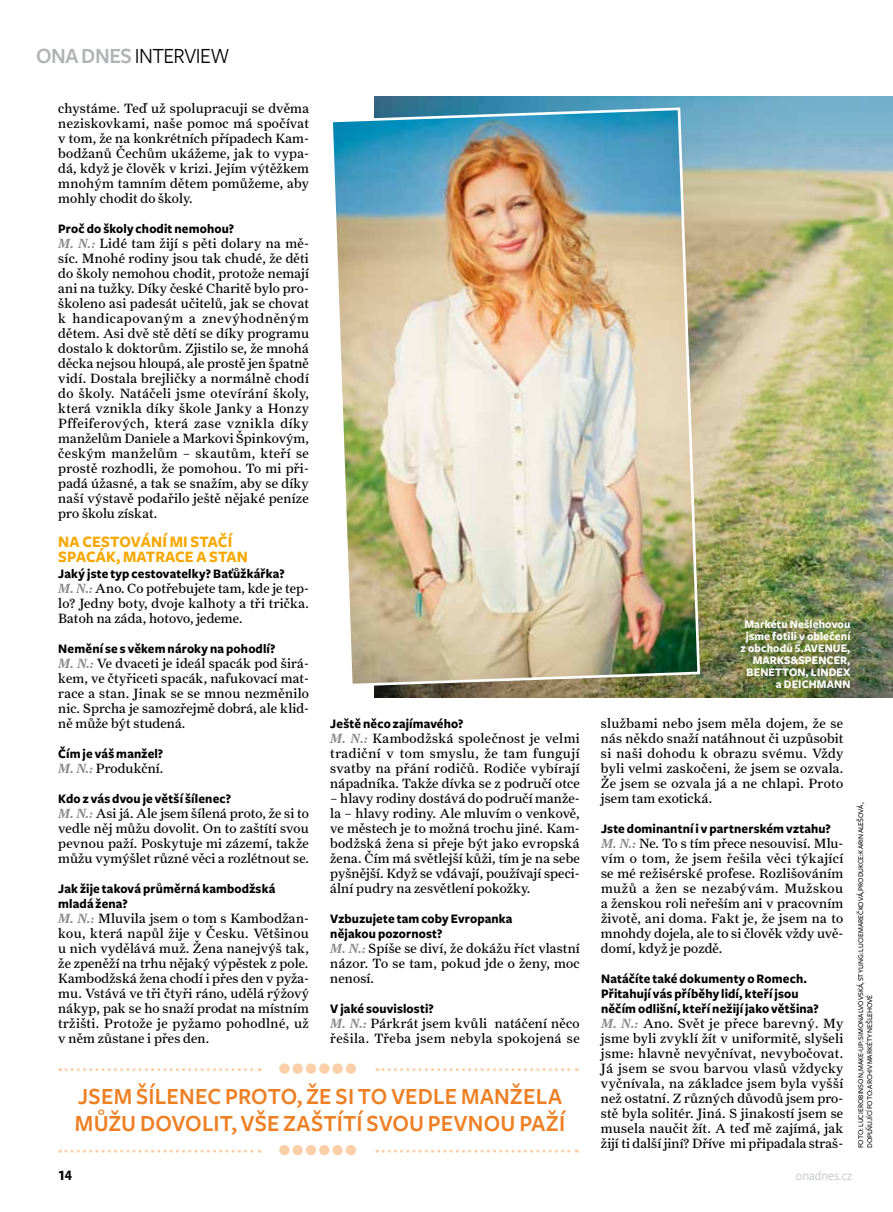
<style>
.page{position:relative;width:893px;height:1212px;background:#fff}
.page>*{position:absolute;margin:0;border:0;box-sizing:border-box;transform-origin:0 0}
.t1{font:600 24px/27px "Freight Sans CE";letter-spacing:.005em;color:#ee8024;scale:.95 1}
.t2{font:22.5px "Freight Sans CE";letter-spacing:-.025em;color:#000;scale:.95 1}
.t3{font:700 16.5px/15px "Freight Sans SCCE";letter-spacing:.01em;color:#f7a800;scale:.95 1}
.t4{font:700 15px "Freight Sans SCCE";color:#000;scale:.95 1}
.t5{font:13.5px/15px "Farnham Text CE";letter-spacing:.01em;color:#000;text-align:justify}
.t6{font:700 13.5px/15px "Freight Sans CE";letter-spacing:.015em;color:#000;scale:.95 1}
.t7{font:13.5px "Freight Sans CE";color:#bec1ca;scale:.95 1}
.t8{font:700 12px/12px "Freight Sans CE";letter-spacing:.01em;color:#fff;text-align:right;scale:.95 1}
.t9{font:500 7.5px/9px "Freight Sans CE";letter-spacing:-.005em;color:#000}
.s1{font-weight:600;color:#b1b3b4}
.s2{font-weight:600;font-style:italic;font-size:13.35px;color:#87888a}
.s3{font-family:"Freight Sans SCCE"}
</style>
<div class="page">
<img style="left:374px;top:97px;width:519px;height:601px">
<img style="left:333px;top:106px;width:368px;height:582px">
<div style="left:279px;top:1145px;width:11px;height:10px;background:#fbcfa8;border-radius:50%"></div>
<div style="left:293px;top:1145px;width:10px;height:10px;background:#fbcfa8;border-radius:50%"></div>
<div style="left:306px;top:1145px;width:10px;height:10px;background:#fbcfa8;border-radius:50%"></div>
<div style="left:319px;top:1145px;width:10px;height:10px;background:#fbcfa8;border-radius:50%"></div>
<div style="left:332px;top:1145px;width:11px;height:10px;background:#fbcfa8;border-radius:50%"></div>
<div style="left:346px;top:1145px;width:10px;height:10px;background:#fbcfa8;border-radius:50%"></div>
<div style="left:279px;top:1063px;width:11px;height:11px;background:#fbcfa8;border-radius:50%"></div>
<div style="left:293px;top:1063px;width:10px;height:11px;background:#fbcfa8;border-radius:50%"></div>
<div style="left:306px;top:1063px;width:10px;height:11px;background:#fbcfa8;border-radius:50%"></div>
<div style="left:319px;top:1063px;width:10px;height:11px;background:#fbcfa8;border-radius:50%"></div>
<div style="left:332px;top:1063px;width:11px;height:11px;background:#fbcfa8;border-radius:50%"></div>
<div style="left:346px;top:1063px;width:10px;height:11px;background:#fbcfa8;border-radius:50%"></div>
<svg style="left:60px;top:1150px;width:200px;height:3px"></svg>
<svg style="left:60px;top:1068px;width:200px;height:3px"></svg>
<svg style="left:377px;top:1150px;width:200px;height:3px"></svg>
<svg style="left:377px;top:1068px;width:200px;height:3px"></svg>
<h2 class="t2" style="left:36px;top:43px;width:205px"><span class="s1">ONA DNES</span> interview</h2>
<p class="t5" style="left:58px;top:101px;width:252px">chystáme. Teď už spolupracuji se dvěma neziskovkami, naše pomoc má spočívat v tom, že na konkrétních případech Kam&shy;bodžanů Čechům ukážeme, jak to vypa&shy;dá, když je člověk v krizi. Jejím výtěžkem mnohým tamním dětem pomůžeme, aby mohly chodit do školy.</p>
<p class="t6" style="left:58px;top:222px;width:187px">Proč do školy chodit nemohou?</p>
<p class="t5" style="left:58px;top:236px;width:252px"><span class="s2">M. N.:</span> Lidé tam žijí s pěti dolary na mě&shy;síc. Mnohé rodiny jsou tak chudé, že děti do školy nemohou chodit, protože nemají ani na tužky. Díky české Charitě bylo pro&shy;školeno asi padesát učitelů, jak se chovat k handicapovaným a znevýhodněným dětem. Asi dvě stě dětí se díky programu dostalo k doktorům. Zjistilo se, že mnohá děcka nejsou hloupá, ale prostě jen špatně vidí. Dostala brejličky a normálně chodí do školy. Natáčeli jsme otevírání školy, která vznikla díky škole Janky a Honzy Pffeiferových, která zase vznikla díky manželům Daniele a Markovi Špinkovým, českým manželům – skautům, kteří se prostě rozhodli, že pomohou. To mi při&shy;padá úžasné, a tak se snažím, aby se díky naší výstavě podařilo ještě nějaké peníze pro školu získat.</p>
<p class="t3" style="left:58px;top:534px;width:201px">NA CESTOVÁNÍ MI STAČÍ<br>SPACÁK, MATRACE A STAN</p>
<p class="t6" style="left:58px;top:567px;width:240px">Jaký jste typ cestovatelky? Baťůžkářka?</p>
<p class="t5" style="left:58px;top:581px;width:252px"><span class="s2">M. N.:</span> Ano. Co potřebujete tam, kde je tep&shy;lo? Jedny boty, dvoje kalhoty a tři trička.<br>Batoh na záda, hotovo, jedeme.</p>
<p class="t6" style="left:58px;top:642px;width:230px">Nemění se s věkem nároky na pohodlí?</p>
<p class="t5" style="left:58px;top:656px;width:252px"><span class="s2">M. N.:</span> Ve dvaceti je ideál spacák pod širá&shy;kem, ve čtyřiceti spacák, nafukovací mat&shy;race a stan. Jinak se se mnou nezměnilo nic. Sprcha je samozřejmě dobrá, ale klid&shy;ně může být studená.</p>
<p class="t6" style="left:58px;top:747px;width:112px">Čím je váš manžel?</p>
<p class="t5" style="left:58px;top:761px;width:107px"><span class="s2">M. N.:</span> Produkční.</p>
<p class="t6" style="left:58px;top:792px;width:183px">Kdo z vás dvou je větší šílenec?</p>
<p class="t5" style="left:58px;top:806px;width:252px"><span class="s2">M. N.:</span> Asi já. Ale jsem šílená proto, že si to vedle něj můžu dovolit. On to zaštítí svou pevnou paží. Poskytuje mi zázemí, takže můžu vymýšlet různé věci a rozlétnout se.</p>
<p class="t6" style="left:58px;top:882px;width:230px">Jak žije taková průměrná kambodžská mladá žena?</p>
<p class="t5" style="left:58px;top:911px;width:252px"><span class="s2">M. N.:</span> Mluvila jsem o tom s Kambodžan&shy;kou, která napůl žije v Česku. Většinou u nich vydělává muž. Žena nanejvýš tak, že zpeněží na trhu nějaký výpěstek z pole.<br>Kambodžská žena chodí i přes den v pyža&shy;mu. Vstává ve tři čtyři ráno, udělá rýžový nákyp, pak se ho snaží prodat na místním tržišti. Protože je pyžamo pohodlné, už v něm zůstane i přes den.</p>
<p class="t6" style="left:330px;top:717px;width:142px">Ještě něco zajímavého?</p>
<p class="t5" style="left:330px;top:731px;width:251px"><span class="s2">M. N.:</span> Kambodžská společnost je velmi tradiční v tom smyslu, že tam fungují svatby na přání rodičů. Rodiče vybírají nápadníka. Takže dívka se z područí otce</p>
<p class="t5" style="left:330px;top:791px;width:251px">– hlavy rodiny dostává do područí manže&shy;la – hlavy rodiny. Ale mluvím o venkově, ve městech je to možná trochu jiné. Kam&shy;bodžská žena si přeje být jako evropská žena. Čím má světlejší kůži, tím je na sebe pyšnější. Když se vdávají, používají speci&shy;ální pudry na zesvětlení pokožky.</p>
<p class="t6" style="left:330px;top:912px;width:193px">Vzbuzujete tam coby Evropanka nějakou pozornost?</p>
<p class="t5" style="left:330px;top:941px;width:251px"><span class="s2">M. N.:</span> Spíše se diví, že dokážu říct vlastní názor. To se tam, pokud jde o ženy, moc nenosí.</p>
<p class="t6" style="left:330px;top:1002px;width:110px">Vjaké souvislosti?</p>
<p class="t5" style="left:330px;top:1016px;width:251px"><span class="s2">M. N.:</span> Párkrát jsem kvůli natáčení něco řešila. Třeba jsem nebyla spokojená se</p>
<h1 class="t1" style="left:75px;top:1083px;width:511px">JSEM ŠÍLENEC PROTO, ŽE SI TO VEDLE MANŽELA<br>MŮŽU DOVO</h1>
<h1 class="t1" style="left:202px;top:1110px;width:189px">LIT, VŠE ZAŠTÍTÍ SVOU</h1>
<h1 class="t1" style="left:428px;top:1110px;width:30px">PEVNOU</h1>
<h1 class="t1" style="left:519px;top:1110px;width:50px">PAŽÍ</h1>
<p class="t8" style="left:740px;top:618px;width:117px">Markétu Nešlehovou jsme fotili v oblečení z obchodů <span class="s3">5</span>.AVENUE,<br>MARKS&amp;SPENCER,<br>BENETTON, LINDEX a DEICHMANN</p>
<p class="t5" style="left:601px;top:716px;width:244px">službami nebo jsem měla dojem, že se nás někdo snaží natáhnout či uzpůsobit si naši dohodu k obrazu svému. Vždy byli velmi zaskočeni, že jsem se ozvala.<br>Že jsem se ozvala já a ne chlapi. Proto jsem tam exotická.</p>
<p class="t6" style="left:601px;top:822px;width:244px">Jste dominantní i v partnerském vztahu?</p>
<p class="t5" style="left:601px;top:836px;width:244px"><span class="s2">M. N.:</span> Ne. To s tím přece nesouvisí. Mlu&shy;vím o tom, že jsem řešila věci týkající se mé režisérské profese. Rozlišováním mužů a žen se nezabývám. Mužskou a ženskou roli neřeším ani v pracovním životě, ani doma. Fakt je, že jsem na to mnohdy dojela, ale to si člověk vždy uvě&shy;domí, když je pozdě.</p>
<p class="t6" style="left:601px;top:972px;width:231px">Natáčíte také dokumenty o Romech.<br>Přitahují vás příběhy lidí, kteří jsou něčím odlišní, kteří nežijí jako většina?</p>
<p class="t5" style="left:601px;top:1016px;width:244px"><span class="s2">M. N.:</span> Ano. Svět je přece barevný. My jsme byli zvyklí žít v uniformitě, slyšeli jsme: hlavně nevyčnívat, nevybočovat.<br>Já jsem se svou barvou vlasů vždycky vyčnívala, na základce jsem byla vyšší než ostatní. Z různých důvodů jsem pro&shy;stě byla solitér. Jiná. S jinakostí jsem se musela naučit žít. A teď mě zajímá, jak žijí ti další jiní? Dříve mi připadala straš-</p>
<p class="t9" style="left:856px;top:1148px;width:347px;rotate:-90deg">foto: LUCIE ROBINSON, MAKE-UP: SIMONA LVOVSKÁ, STYLING: LUCIE MAREČKOVÁ, PRODUKCE: KARIN ALEŠOVÁ, doplňující foto: archivmarkétynešlehové</p>
<p class="t4" style="left:58px;top:1167px;width:16px">14</p>
<p class="t7" style="left:796px;top:1167px;width:61px">onadnes.cz</p>
</div>
